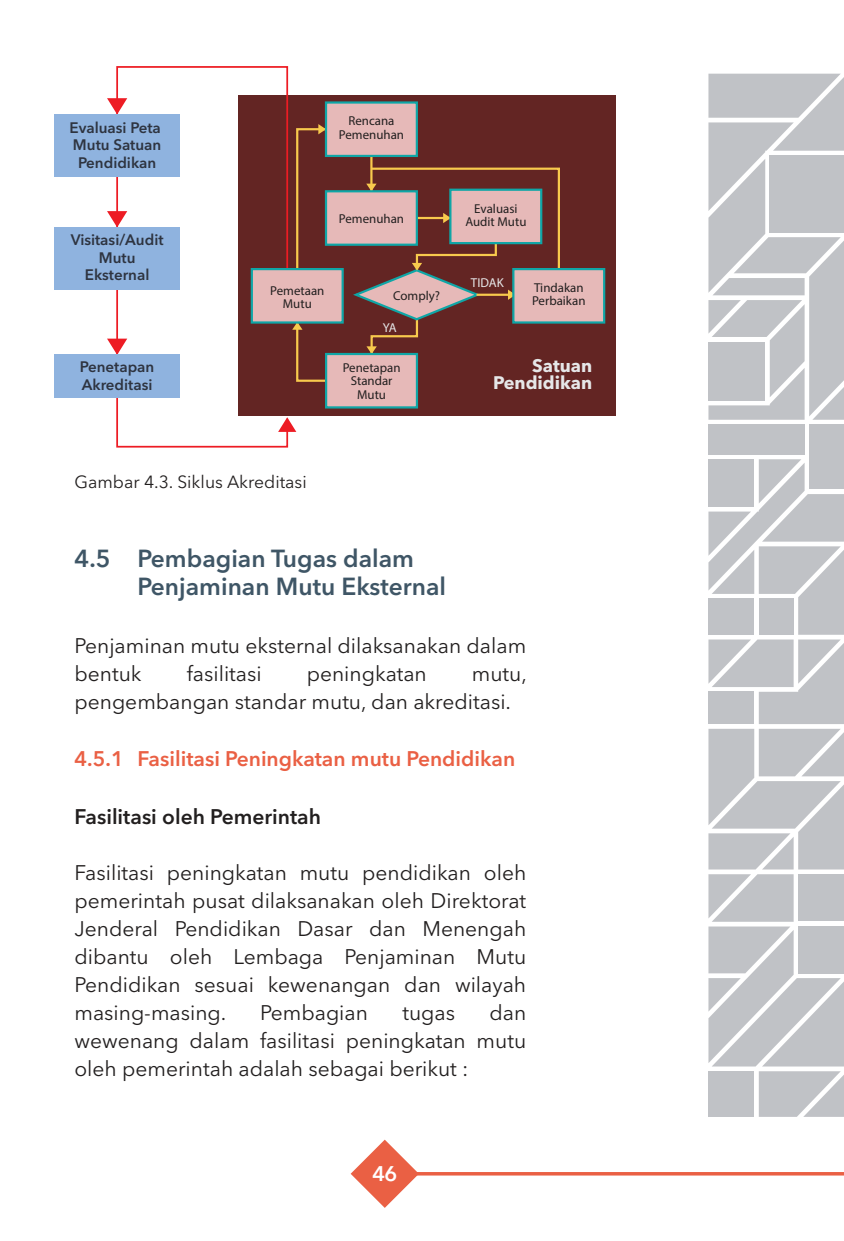
<style>
.page{position:relative;width:844px;height:1241px;background:#fff}
.page>*{position:absolute;margin:0;border:0;box-sizing:border-box;transform-origin:0 0}
.t1{font:600 24.5px/28px "Avenir Next LT Pro";color:#3f5666}
.t2{font:21px/28px "Avenir Next LT Pro";color:#221f1f}
.t3{font:600 21px "Avenir Next LT Pro";color:#ea6044}
.t4{font:600 21px "Avenir Next LT Pro";color:#221f1f}
.t5{font:600 21px "Avenir Next LT Pro";color:#fff}
.t6{font:700 18.03px/17.2px "Avenir Next LT Pro";color:#e6e7e8;text-align:right}
.t7{font:17.5px "Avenir Next LT Pro";color:#221f1f}
.t8{font:600 15.05px/17.5px "Avenir Next LT Pro";color:#2e3440;text-align:center}
.t9{font:12.95px/13.5px "Myriad Pro";color:#221f1f;text-align:center}
.t10{font:12.95px "Myriad Pro";color:#e6e7e8}
</style>
<div class="page">
<svg style="left:419px;top:1172px;width:424px;height:3px"></svg>
<svg style="left:350px;top:1139px;width:69px;height:68px"></svg>
<div style="left:708px;top:424px;width:96px;height:30px;background:#c0c2c6"></div>
<svg style="left:708px;top:459px;width:135px;height:657px;background:#c9cbce"></svg>
<div style="left:808px;top:424px;width:35px;height:65px;background:#c0c2c6"></div>
<svg style="left:708px;top:74px;width:135px;height:345px;background:#c8cacd"></svg>
<svg style="left:107px;top:98px;width:8px;height:13px"></svg>
<svg style="left:289px;top:420px;width:7px;height:12px"></svg>
<svg style="left:107px;top:211px;width:8px;height:13px"></svg>
<svg style="left:107px;top:338px;width:8px;height:14px"></svg>
<div style="left:238px;top:95px;width:377px;height:320px;background:#632523"></div>
<hr style="left:370px;top:156px;width:2px;height:35px;background:#f8ca4d">
<div style="left:296px;top:128px;width:31px;height:254px;border:2px solid #f8ca4d"></div>
<svg style="left:292px;top:323px;width:10px;height:7px"></svg>
<svg style="left:318px;top:124px;width:7px;height:10px"></svg>
<svg style="left:350px;top:166px;width:211px;height:187px"></svg>
<div style="left:512px;top:268px;width:93px;height:55px;background:#e6b9b8;border:2px solid #0fa6a6"></div>
<div style="left:325px;top:353px;width:93px;height:55px;background:#e6b9b8;border:2px solid #0fa6a6"></div>
<div style="left:325px;top:101px;width:93px;height:56px;background:#e6b9b8;border:2px solid #0fa6a6"></div>
<div style="left:449px;top:188px;width:93px;height:56px;background:#e6b9b8;border:2px solid #0fa6a6"></div>
<div style="left:325px;top:190px;width:93px;height:56px;background:#e6b9b8;border:2px solid #0fa6a6"></div>
<div style="left:251px;top:268px;width:92px;height:55px;background:#e6b9b8;border:2px solid #0fa6a6"></div>
<svg style="left:115px;top:66px;width:174px;height:382px"></svg>
<div style="left:54px;top:114px;width:126px;height:63px;background:#8fb3df"></div>
<div style="left:54px;top:227px;width:126px;height:62px;background:#8fb3df"></div>
<div style="left:54px;top:354px;width:126px;height:44px;background:#8fb3df"></div>
<p class="t8" style="left:70px;top:120px;width:93px">Evaluasi Peta<br>Mutu Satuan<br>Pendidikan</p>
<p class="t8" style="left:71px;top:232px;width:94px">Visitasi/Audit<br>Mutu<br>Eksternal</p>
<p class="t8" style="left:80px;top:359px;width:76px;text-align:left">Penetapan<br>Akreditasi</p>
<p class="t9" style="left:339px;top:115px;width:67px">Rencana<br>Pemenuhan</p>
<p class="t9" style="left:474px;top:203px;width:45px">Evaluasi</p>
<p class="t9" style="left:339px;top:213px;width:67px">Pemenuhan</p>
<p class="t9" style="left:465px;top:216px;width:63px">Audit Mutu</p>
<p class="t9" style="left:270px;top:285px;width:56px">Pemetaan<br>Mutu</p>
<p class="t9" style="left:393px;top:289px;width:48px">Comply?</p>
<p class="t10" style="left:383px;top:322px;width:15px">YA</p>
<p class="t9" style="left:342px;top:362px;width:59px">Penetapan<br>Standar<br>Mutu</p>
<p class="t10" style="left:471px;top:278px;width:34px">TIDAK</p>
<p class="t9" style="left:532px;top:282px;width:55px;text-align:left">Tindakan<br>Perbaikan</p>
<p class="t6" style="left:493px;top:357px;width:101px">Satuan<br>Pendidikan</p>
<p class="t7" style="left:74px;top:474px;width:234px">Gambar 4.3. Siklus Akreditasi</p>
<p class="t1" style="left:137px;top:546px;width:310px;text-indent:-63px">4.5 Pembagian Tugas dalam<br>Penjaminan Mutu Eksternal</p>
<p class="t2" style="left:74px;top:633px;width:453px">Penjaminan mutu eksternal dilaksanakan dalam bentuk</p>
<p class="t2" style="left:187px;top:661px;width:76px">fasilitasi</p>
<p class="t2" style="left:307px;top:661px;width:121px">peningkatan</p>
<p class="t2" style="left:74px;top:661px;width:454px;text-indent:397px">mutu, pengembangan standar mutu, dan akreditasi.</p>
<p class="t3" style="left:74px;top:750px;width:442px">4.5.1 Fasilitasi Peningkatan mutu Pendidikan</p>
<p class="t4" style="left:74px;top:808px;width:248px">Fasilitasi oleh Pemerintah</p>
<p class="t2" style="left:74px;top:860px;width:453px;text-align:justify">Fasilitasi peningkatan mutu pendidikan oleh pemerintah pusat dilaksanakan oleh Direktorat Jenderal Pendidikan Dasar dan Menengah dibantu oleh Lembaga Penjaminan Mutu Pendidikan sesuai kewenangan dan wilayah masing-masing.</p>
<p class="t2" style="left:74px;top:1000px;width:453px;text-align:justify;text-indent:415px">dan wewenang dalam fasilitasi peningkatan mutu oleh pemerintah adalah sebagai berikut :</p>
<p class="t2" style="left:260px;top:1000px;width:109px">Pembagian</p>
<p class="t2" style="left:402px;top:1000px;width:54px">tugas</p>
<p class="t5" style="left:372px;top:1164px;width:26px">46</p>
</div>
